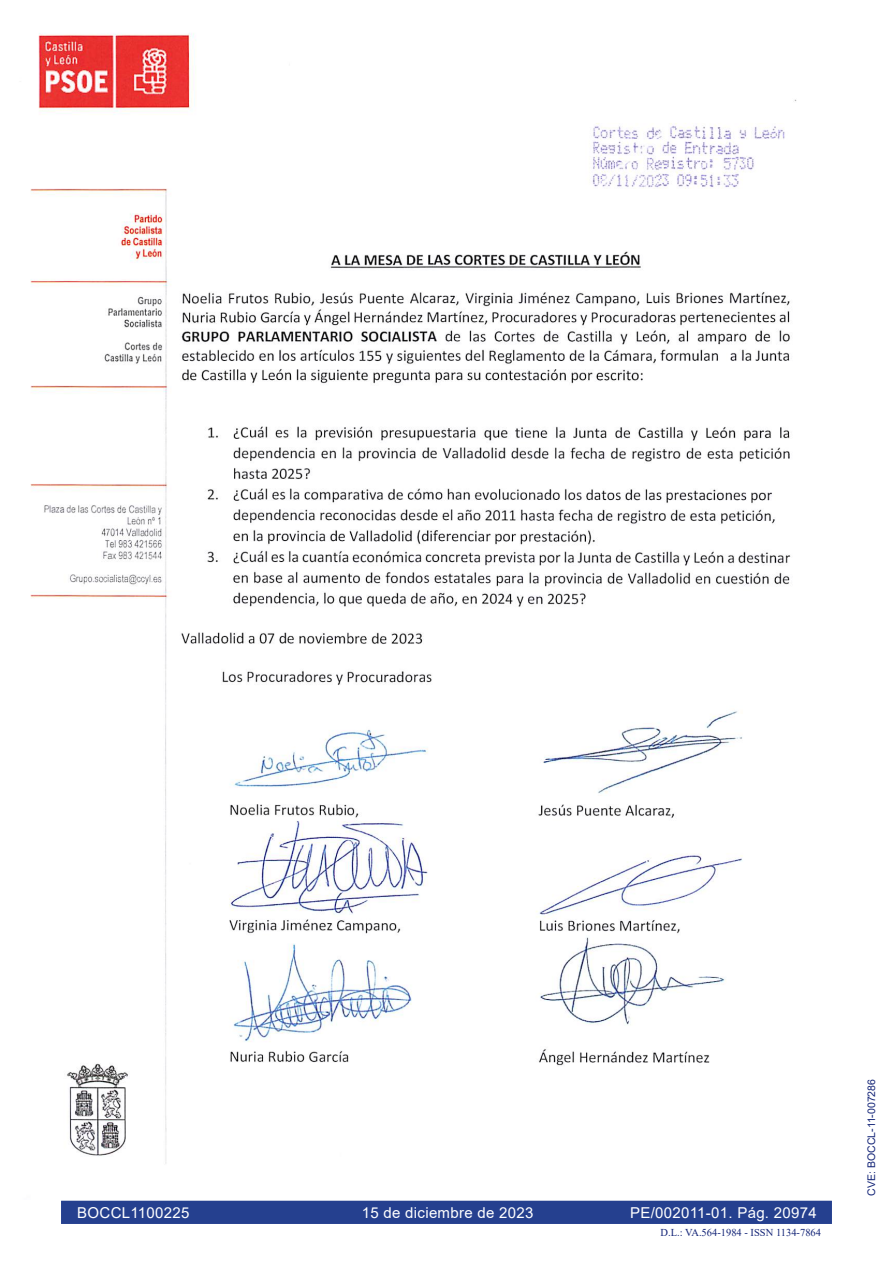
<style>
.page{position:relative;width:893px;height:1263px;background:#fff}
.page>*{position:absolute;margin:0;border:0;box-sizing:border-box;transform-origin:0 0}
.E_CVE{font:15px "Arial";letter-spacing:.02em;color:#fff}
.t1{font:10.5px "Times New Roman";color:#132477}
.t2{font:10.5px "Arial";color:#132477}
</style>
<div class="page">
<div style="left:60px;top:1200px;width:773px;height:25px;background:#25408f"></div>
<div style="left:60px;top:1199px;width:773px;height:26px;border:2px solid #fff"></div>
<img style="left:30px;top:33px;width:803px;height:1167px">
<p class="E_CVE" style="left:77px;top:1202px;width:114px">BOCCL1100225</p>
<p class="E_CVE" style="left:362px;top:1202px;width:173px">15 de diciembre de 2023</p>
<p class="E_CVE" style="left:630px;top:1202px;width:188px">PE/002011-01. Pág. 20974</p>
<p class="t1" style="left:661px;top:1225px;width:162px">D.L.: VA.564-1984 - ISSN 1134-7864</p>
<p class="t2" style="left:864px;top:1195px;width:118px;rotate:-90deg">CVE: BOCCL-11-007286</p>
</div>
